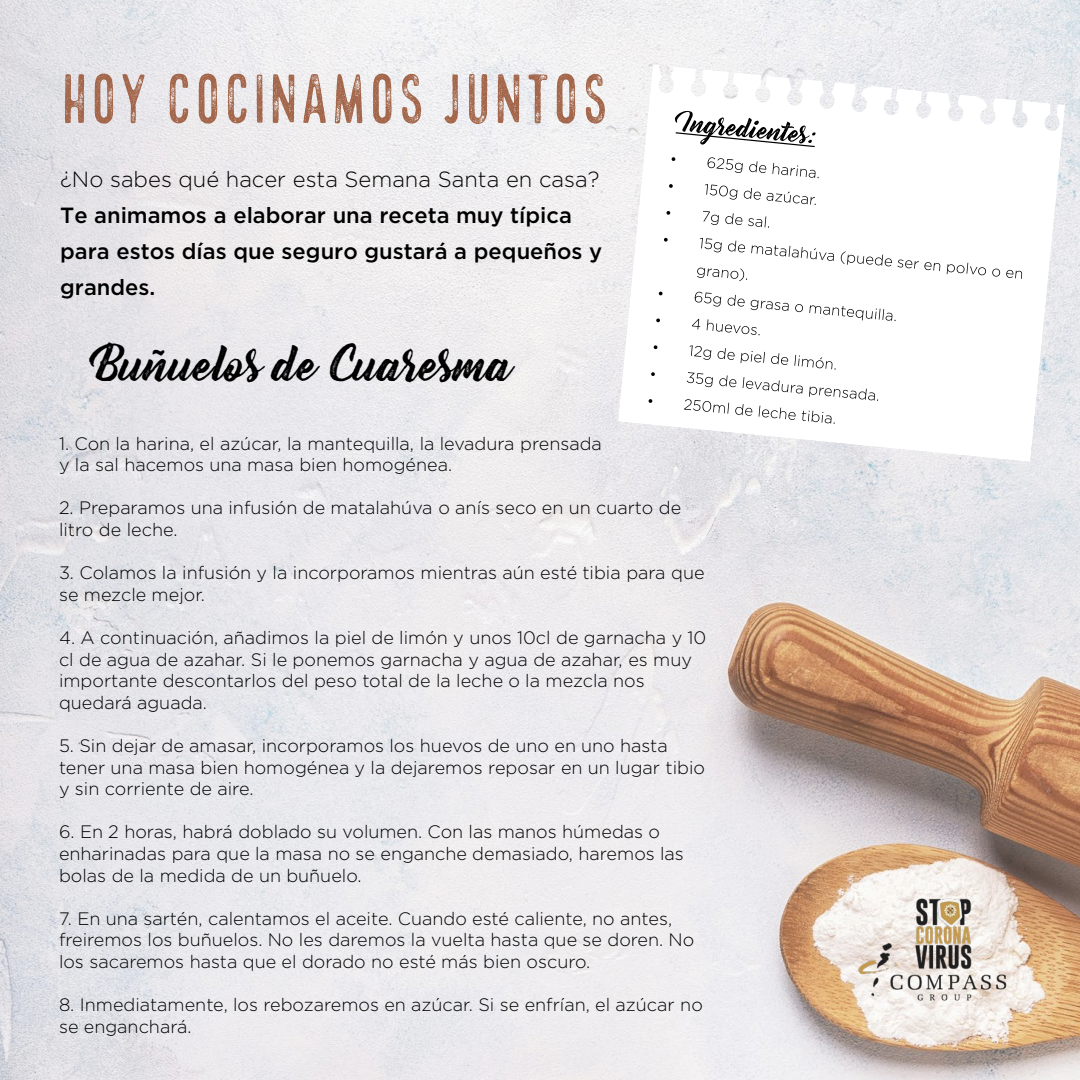
<style>
.page{position:relative;width:1080px;height:1080px;background:#fff}
.page>*{position:absolute;margin:0;border:0;box-sizing:border-box;transform-origin:0 0}
.t1{font:68px "Local Brewery W01 Five";color:#a3664a}
.t2{font:44px "Bernadette Rough";color:#000}
.t3{font:500 22px/36px "Gotham";color:#000}
.t4{font:300 18px/21.6px "Gotham";color:#000}
.s1{font-weight:300}
</style>
<div class="page">
<img style="left:0;top:0;width:1080px;height:1080px">
<svg style="left:618px;top:65px;width:447px;height:397px"></svg>
<svg style="left:672px;top:157px;width:3px;height:4px"></svg>
<svg style="left:708px;top:157px;width:111px;height:21px"></svg>
<svg style="left:669px;top:184px;width:4px;height:4px"></svg>
<svg style="left:705px;top:184px;width:111px;height:21px"></svg>
<svg style="left:666px;top:211px;width:4px;height:4px"></svg>
<svg style="left:703px;top:211px;width:66px;height:17px"></svg>
<svg style="left:664px;top:238px;width:4px;height:4px"></svg>
<svg style="left:697px;top:238px;width:325px;height:43px"></svg>
<svg style="left:659px;top:292px;width:4px;height:3px"></svg>
<svg style="left:656px;top:318px;width:4px;height:4px"></svg>
<svg style="left:692px;top:292px;width:204px;height:43px"></svg>
<svg style="left:654px;top:345px;width:3px;height:4px"></svg>
<svg style="left:651px;top:372px;width:4px;height:4px"></svg>
<svg style="left:649px;top:399px;width:3px;height:4px"></svg>
<svg style="left:684px;top:345px;width:194px;height:79px"></svg>
<svg style="left:675px;top:111px;width:141px;height:36px"></svg>
<img style="left:840px;top:875px;width:181px;height:145px">
<h1 class="t1" style="left:60px;top:62px;width:551px">HOY COCINAMOS JUNTOS</h1>
<h1 class="t3" style="left:60px;top:161px;width:544px"><span class="s1">¿No sabes qué hacer esta Semana Santa en casa?<br></span>Te animamos a elaborar una receta muy típica para estos días que seguro gustará a pequeños y grandes.</h1>
<p class="t2" style="left:95px;top:329px;width:421px">Buñuelos de Cuaresma</p>
<p class="t4" style="left:59px;top:432px;width:544px">1. Con la harina, el azúcar, la mantequilla, la levadura prensada y la sal hacemos una masa bien homogénea.</p>
<p class="t4" style="left:59px;top:497px;width:624px">2. Preparamos una infusión de matalahúva o anís seco en un cuarto de litro de leche.</p>
<p class="t4" style="left:59px;top:562px;width:647px">3. Colamos la infusión y la incorporamos mientras aún esté tibia para que se mezcle mejor.</p>
<p class="t4" style="left:59px;top:626px;width:649px">4. A continuación, añadimos la piel de limón y unos 10cl de garnacha y 10 cl de agua de azahar. Si le ponemos garnacha y agua de azahar, es muy importante descontarlos del peso total de la leche o la mezcla nos quedará aguada.</p>
<p class="t4" style="left:59px;top:734px;width:648px">5. Sin dejar de amasar, incorporamos los huevos de uno en uno hasta tener una masa bien homogénea y la dejaremos reposar en un lugar tibio y sin corriente de aire.</p>
<p class="t4" style="left:59px;top:821px;width:626px">6. En 2 horas, habrá doblado su volumen. Con las manos húmedas o enharinadas para que la masa no se enganche demasiado, haremos las bolas de la medida de un buñuelo.</p>
<p class="t4" style="left:59px;top:907px;width:637px">7. En una sartén, calentamos el aceite. Cuando esté caliente, no antes, freiremos los buñuelos. No les daremos la vuelta hasta que se doren. No los sacaremos hasta que el dorado no esté más bien oscuro.</p>
<p class="t4" style="left:59px;top:994px;width:645px">8. Inmediatamente, los rebozaremos en azúcar. Si se enfrían, el azúcar no se enganchará.</p>
</div>
